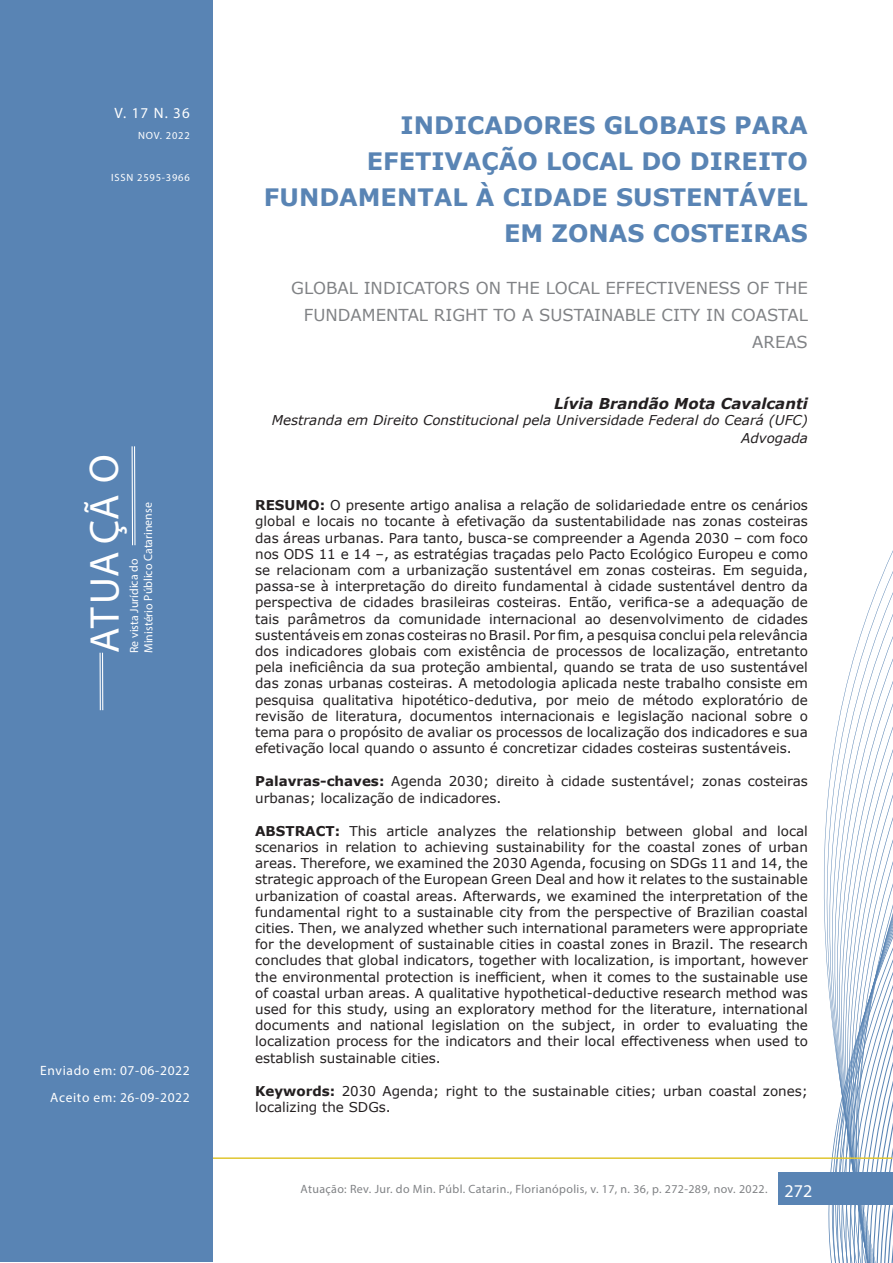
<style>
.page{position:relative;width:893px;height:1263px;background:#fff}
.page>*{position:absolute;margin:0;border:0;box-sizing:border-box;transform-origin:0 0}
.t1{font:41.7px "Myriad Pro";letter-spacing:-.005em;color:#fff}
.t2{font:700 24px/36px "Verdana";color:#5984b4;text-align:right}
.t3{font:18px "Myriad Pro";color:#fff}
.t4{font:16.5px/27px "Verdana";color:#808285;text-align:right}
.t5{font:italic 700 15px "Verdana";color:#231f20}
.t6{font:15px "Myriad Pro";color:#fff}
.t7{font:13.5px/16.2px "Verdana";color:#231f20;text-align:justify}
.t8{font:italic 13.5px/18px "Verdana";color:#231f20;text-align:right}
.t9{font:13.5px/27px "Myriad Pro";letter-spacing:.05em;color:#fff;text-align:right}
.t10{font:12px "Myriad Pro";letter-spacing:.03em;color:#808285}
.t11{font:11.85px "Myriad Pro";letter-spacing:-.005em;color:#fff}
.t12{font:10.5px "Myriad Pro";letter-spacing:.075em;color:#fff}
.s1{font-weight:700}
</style>
<div class="page">
<svg style="left:826px;top:778px;width:4px;height:472px"></svg>
<svg style="left:830px;top:755px;width:3px;height:508px"></svg>
<svg style="left:833px;top:730px;width:4px;height:533px"></svg>
<svg style="left:837px;top:550px;width:56px;height:713px"></svg>
<div style="left:778px;top:1172px;width:114px;height:33px;background:#5984b4"></div>
<hr style="left:0;top:1157px;width:892px;height:2px;background:#e0c631">
<div style="left:0;top:1px;width:213px;height:1261px;background:#5984b4"></div>
<hr style="left:100px;top:653px;width:1px;height:57px;background:#fff">
<hr style="left:102px;top:653px;width:1px;height:57px;background:#fff">
<hr style="left:132px;top:446px;width:1px;height:99px;background:#fff">
<hr style="left:134px;top:446px;width:2px;height:99px;background:#fff">
<p class="t6" style="left:115px;top:103px;width:77px">V. 17 N. 36</p>
<p class="t12" style="left:138px;top:129px;width:53px">NOV. 2022</p>
<p class="t12" style="left:111px;top:171px;width:80px">ISSN 2595-3966</p>
<h1 class="t1" style="left:79px;top:653px;width:200px;rotate:-90deg">ATUA ÇÃ O</h1>
<p class="t11" style="left:141px;top:653px;width:152px;rotate:-90deg">Ministério Público Catarinense</p>
<p class="t11" style="left:127px;top:653px;width:96px;rotate:-90deg">Re vista Jurídica do</p>
<p class="t9" style="left:40px;top:1057px;width:151px">Enviado em: 07-06-2022<br>Aceito em: 26-09-2022</p>
<h2 class="t2" style="left:264px;top:106px;width:545px">INDICADORES GLOBAIS PARA<br>EFETIVAÇÃO LOCAL DO DIREITO<br>FUNDAMENTAL À CIDADE SUSTENTÁVEL<br>EM ZONAS COSTEIRAS</h2>
<p class="t4" style="left:291px;top:274px;width:518px">GLOBAL INDICATORS ON THE LOCAL EFFECTIVENESS OF THE<br>FUNDAMENTAL RIGHT TO A SUSTAINABLE CITY IN COASTAL<br>AREAS</p>
<p class="t5" style="left:554px;top:393px;width:255px">Lívia Brandão Mota Cavalcanti</p>
<p class="t8" style="left:272px;top:411px;width:538px">Mestranda em Direito Constitucional pela Universidade Federal do Ceará (UFC)<br>Advogada</p>
<p class="t7" style="left:255px;top:497px;width:554px"><span class="s1">RESUMO:</span> O presente artigo analisa a relação de solidariedade entre os cenários global e locais no tocante à efetivação da sustentabilidade nas zonas costeiras das áreas urbanas. Para tanto, busca-se compreender a Agenda 2030 – com foco nos ODS 11 e 14 –, as estratégias traçadas pelo Pacto Ecológico Europeu e como se relacionam com a urbanização sustentável em zonas costeiras. Em seguida, passa-se à interpretação do direito fundamental à cidade sustentável dentro da perspectiva de cidades brasileiras costeiras. Então, verifica-se a adequação de tais parâmetros da comunidade internacional ao desenvolvimento de cidades sustentáveis em zonas costeiras no Brasil. Por fim, a pesquisa conclui pela relevância dos indicadores globais com existência de processos de localização, entretanto pela ineficiência da sua proteção ambiental, quando se trata de uso sustentável das zonas urbanas costeiras. A metodologia aplicada neste trabalho consiste em pesquisa qualitativa hipotético-dedutiva, por meio de método exploratório de revisão de literatura, documentos internacionais e legislação nacional sobre o tema para o propósito de avaliar os processos de localização dos indicadores e sua efetivação local quando o assunto é concretizar cidades costeiras sustentáveis.</p>
<p class="t7" style="left:255px;top:773px;width:554px"><span class="s1">Palavras-chaves:</span> Agenda 2030; direito à cidade sustentável; zonas costeiras urbanas; localização de indicadores.</p>
<p class="t7" style="left:255px;top:823px;width:554px"><span class="s1">ABSTRACT:</span> This article analyzes the relationship between global and local scenarios in relation to achieving sustainability for the coastal zones of urban areas. Therefore, we examined the 2030 Agenda, focusing on SDGs 11 and 14, the strategic approach of the European Green Deal and how it relates to the sustainable urbanization of coastal areas. Afterwards, we examined the interpretation of the fundamental right to a sustainable city from the perspective of Brazilian coastal cities. Then, we analyzed whether such international parameters were appropriate for the development of sustainable cities in coastal zones in Brazil. The research concludes that global indicators, together with localization, is important, however the environmental protection is inefficient, when it comes to the sustainable use of coastal urban areas. A qualitative hypothetical-deductive research method was used for this study, using an exploratory method for the literature, international documents and national legislation on the subject, in order to evaluating the localization process for the indicators and their local effectiveness when used to establish sustainable cities.</p>
<p class="t7" style="left:255px;top:1083px;width:554px"><span class="s1">Keywords:</span> 2030 Agenda; right to the sustainable cities; urban coastal zones; localizing the SDGs.</p>
<p class="t10" style="left:300px;top:1181px;width:469px">Atuação: Rev. Jur. do Min. Públ. Catarin., Florianópolis, v. 17, n. 36, p. 272-289, nov. 2022.</p>
<h3 class="t3" style="left:784px;top:1180px;width:29px">272</h3>
</div>
